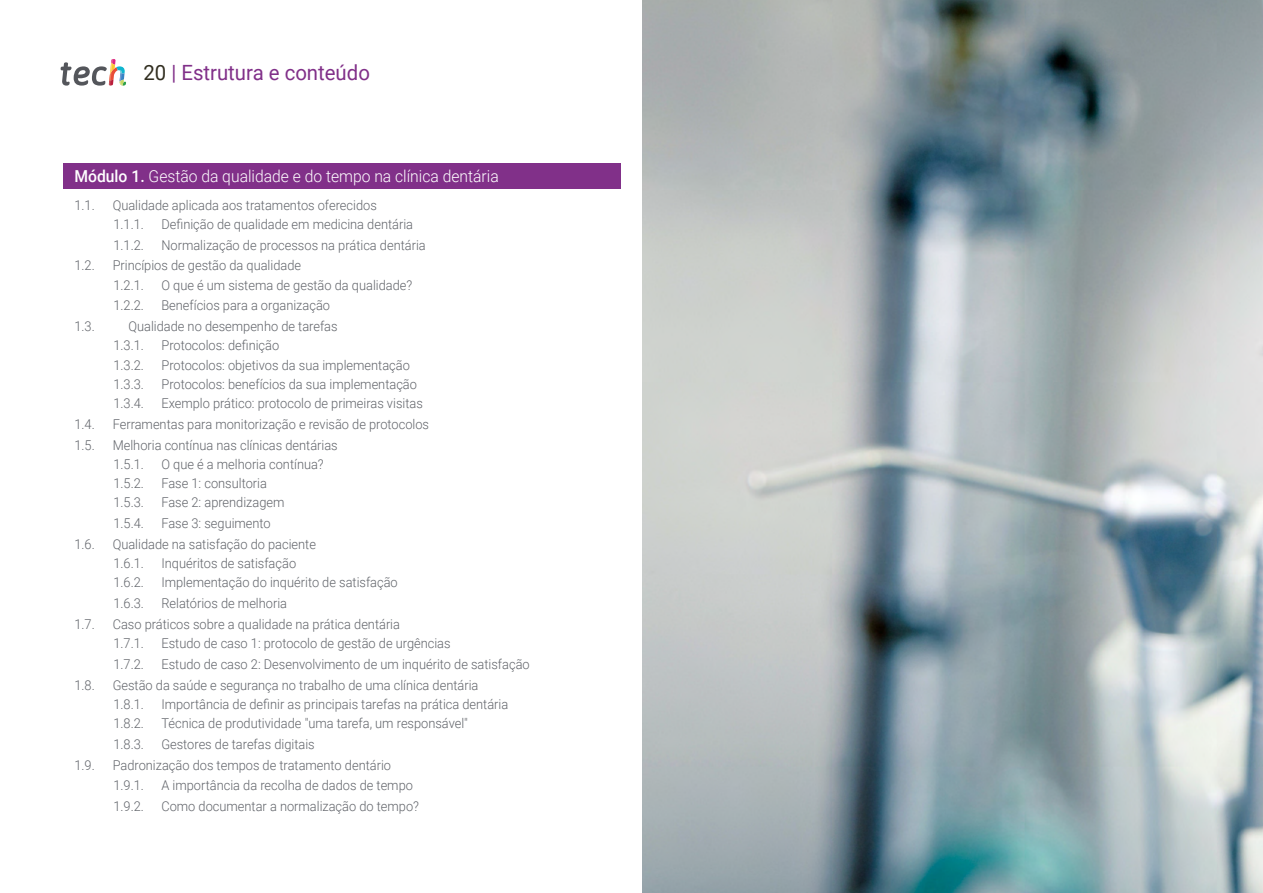
<style>
.page{position:relative;width:1263px;height:893px;background:#fff}
.page>*{position:absolute;margin:0;border:0;box-sizing:border-box;transform-origin:0 0}
.t1{font:21px "Roboto";color:#813089}
.t2{font:300 16.5px "Roboto";color:#fff;scale:.95 1}
.t3{font:300 13.5px/19.2px "Roboto";color:#61646a;scale:.95 1}
.s1{color:#312e20}
.s2{font-weight:500}
</style>
<div class="page">
<svg style="left:61px;top:59px;width:65px;height:27px"></svg>
<div style="left:63px;top:164px;width:558px;height:25px;background:#813089"></div>
<img style="left:642px;top:0;width:621px;height:893px">
<h1 class="t1" style="left:144px;top:57px;width:228px"><span class="s1">20</span> | Estrutura e conteúdo</h1>
<p class="t2" style="left:74px;top:165px;width:448px"><span class="s2">Módulo 1.</span> Gestão da qualidade e do tempo na clínica dentária</p>
<p class="t3" style="left:74px;top:195px;width:23px">1.1.</p>
<p class="t3" style="left:113px;top:195px;width:279px">Qualidade aplicada aos tratamentos oferecidos<br>1.1.1.</p>
<p class="t3" style="left:161px;top:214px;width:266px">Definição de qualidade em medicina dentária</p>
<p class="t3" style="left:113px;top:235px;width:34px">1.1.2.</p>
<p class="t3" style="left:161px;top:235px;width:280px">Normalização de processos na prática dentária</p>
<p class="t3" style="left:74px;top:255px;width:23px">1.2.</p>
<p class="t3" style="left:113px;top:255px;width:200px">Princípios de gestão da qualidade<br>1.2.1.</p>
<p class="t3" style="left:161px;top:275px;width:266px">O que é um sistema de gestão da qualidade?</p>
<p class="t3" style="left:113px;top:295px;width:34px">1.2.2.</p>
<p class="t3" style="left:161px;top:295px;width:179px">Benefícios para a organização</p>
<p class="t3" style="left:74px;top:316px;width:23px">1.3.</p>
<p class="t3" style="left:113px;top:316px;width:238px;text-indent:15px">Qualidade no desempenho de tarefas<br>1.3.1.</p>
<p class="t3" style="left:161px;top:335px;width:126px">Protocolos: definição</p>
<p class="t3" style="left:113px;top:355px;width:34px">1.3.2.</p>
<p class="t3" style="left:161px;top:355px;width:263px">Protocolos: objetivos da sua implementação</p>
<p class="t3" style="left:113px;top:374px;width:34px">1.3.3.</p>
<p class="t3" style="left:161px;top:374px;width:270px">Protocolos: benefícios da sua implementação</p>
<p class="t3" style="left:113px;top:393px;width:34px">1.3.4.</p>
<p class="t3" style="left:161px;top:393px;width:277px">Exemplo prático: protocolo de primeiras visitas</p>
<p class="t3" style="left:74px;top:414px;width:23px">1.4.</p>
<p class="t3" style="left:113px;top:414px;width:335px">Ferramentas para monitorização e revisão de protocolos</p>
<p class="t3" style="left:74px;top:435px;width:23px">1.5.</p>
<p class="t3" style="left:113px;top:435px;width:238px">Melhoria contínua nas clínicas dentárias<br>1.5.1.</p>
<p class="t3" style="left:161px;top:454px;width:172px">O que é a melhoria contínua?</p>
<p class="t3" style="left:113px;top:473px;width:34px">1.5.2.</p>
<p class="t3" style="left:161px;top:473px;width:113px">Fase 1: consultoria</p>
<p class="t3" style="left:113px;top:492px;width:34px">1.5.3.</p>
<p class="t3" style="left:161px;top:492px;width:131px">Fase 2: aprendizagem</p>
<p class="t3" style="left:113px;top:513px;width:34px">1.5.4.</p>
<p class="t3" style="left:161px;top:513px;width:117px">Fase 3: seguimento</p>
<p class="t3" style="left:74px;top:534px;width:23px">1.6.</p>
<p class="t3" style="left:113px;top:534px;width:216px">Qualidade na satisfação do paciente<br>1.6.1.</p>
<p class="t3" style="left:161px;top:553px;width:143px">Inquéritos de satisfação</p>
<p class="t3" style="left:113px;top:572px;width:34px">1.6.2.</p>
<p class="t3" style="left:161px;top:572px;width:250px">Implementação do inquérito de satisfação</p>
<p class="t3" style="left:113px;top:593px;width:34px">1.6.3.</p>
<p class="t3" style="left:161px;top:593px;width:134px">Relatórios de melhoria</p>
<p class="t3" style="left:74px;top:614px;width:23px">1.7.</p>
<p class="t3" style="left:113px;top:614px;width:304px">Caso práticos sobre a qualidade na prática dentária<br>1.7.1.</p>
<p class="t3" style="left:161px;top:633px;width:306px">Estudo de caso 1: protocolo de gestão de urgências</p>
<p class="t3" style="left:113px;top:654px;width:34px">1.7.2.</p>
<p class="t3" style="left:161px;top:654px;width:389px">Estudo de caso 2: Desenvolvimento de um inquérito de satisfação</p>
<p class="t3" style="left:74px;top:675px;width:23px">1.8.</p>
<p class="t3" style="left:113px;top:675px;width:386px">Gestão da saúde e segurança no trabalho de uma clínica dentária<br>1.8.1.</p>
<p class="t3" style="left:161px;top:694px;width:367px">Importância de definir as principais tarefas na prática dentária</p>
<p class="t3" style="left:113px;top:713px;width:34px">1.8.2.</p>
<p class="t3" style="left:161px;top:713px;width:324px">Técnica de produtividade "uma tarefa, um responsável"</p>
<p class="t3" style="left:113px;top:734px;width:34px">1.8.3.</p>
<p class="t3" style="left:161px;top:734px;width:163px">Gestores de tarefas digitais</p>
<p class="t3" style="left:74px;top:755px;width:23px">1.9.</p>
<p class="t3" style="left:113px;top:754px;width:294px;line-height:20.7px">Padronização dos tempos de tratamento dentário<br>1.9.1.</p>
<p class="t3" style="left:161px;top:775px;width:266px">A importância da recolha de dados de tempo</p>
<p class="t3" style="left:113px;top:796px;width:34px">1.9.2.</p>
<p class="t3" style="left:161px;top:796px;width:273px">Como documentar a normalização do tempo?</p>
</div>
